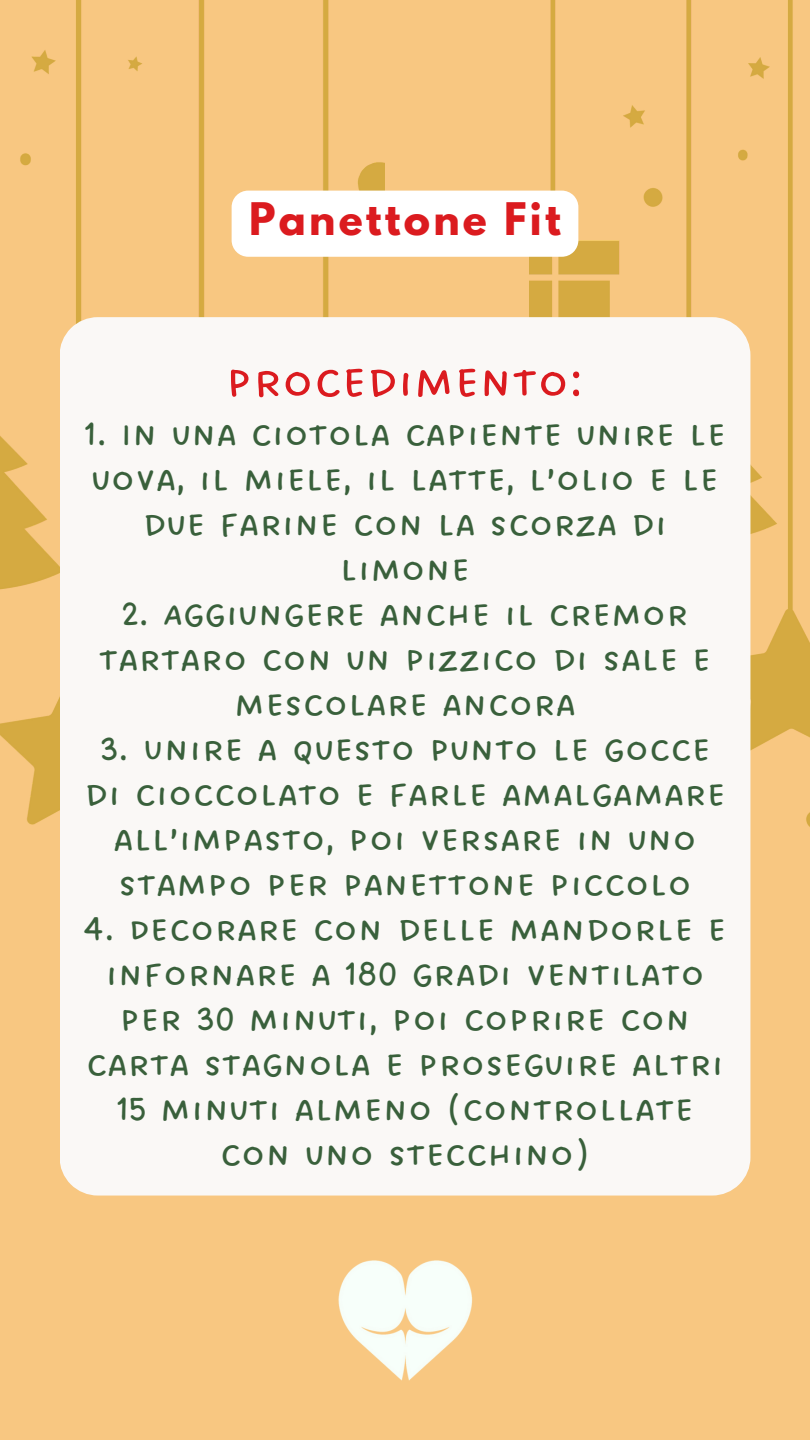
<style>
.page{position:relative;width:810px;height:1440px;background:#f8c781}
.page>*{position:absolute;margin:0;border:0;box-sizing:border-box;transform-origin:0 0}
.t1{font:60px "DO All Caps Regular";color:#db1b1f}
.t2{font:46px/45px "DO All Caps Regular";color:#39603b;text-align:center}
.t3{font:700 39.8px "League Spartan";letter-spacing:.08em;color:#db1b1f}
</style>
<div class="page">
<img style="left:530px;top:0;width:280px;height:828px">
<img style="left:0;top:0;width:385px;height:825px">
<img style="left:338px;top:1260px;width:135px;height:121px">
<div style="left:232px;top:191px;width:346px;height:66px;background:#fff"></div>
<div style="left:60px;top:317px;width:690px;height:879px;background:#faf8f6"></div>
<p class="t3" style="left:249px;top:199px;width:313px">Panettone Fit</p>
<p class="t1" style="left:226px;top:343px;width:360px">procedimento:</p>
<p class="t2" style="left:84px;top:411px;width:643px">1. In una ciotola capiente unire le uova, il miele, il latte, l’olio e le due farine con la scorza di limone</p>
<p class="t2" style="left:99px;top:591px;width:614px">2. Aggiungere anche il cremor tartaro con un pizzico di sale e mescolare ancora</p>
<p class="t2" style="left:84px;top:726px;width:643px">3. Unire a questo punto le gocce di cioccolato e farle amalgamare all’impasto, poi versare in uno stampo per panettone piccolo</p>
<p class="t2" style="left:84px;top:906px;width:644px">4. Decorare con delle mandorle e infornare a 180 gradi ventilato per 30 minuti, poi coprire con carta stagnola e proseguire altri<br>15 minuti almeno (controllate con uno stecchino)</p>
</div>
